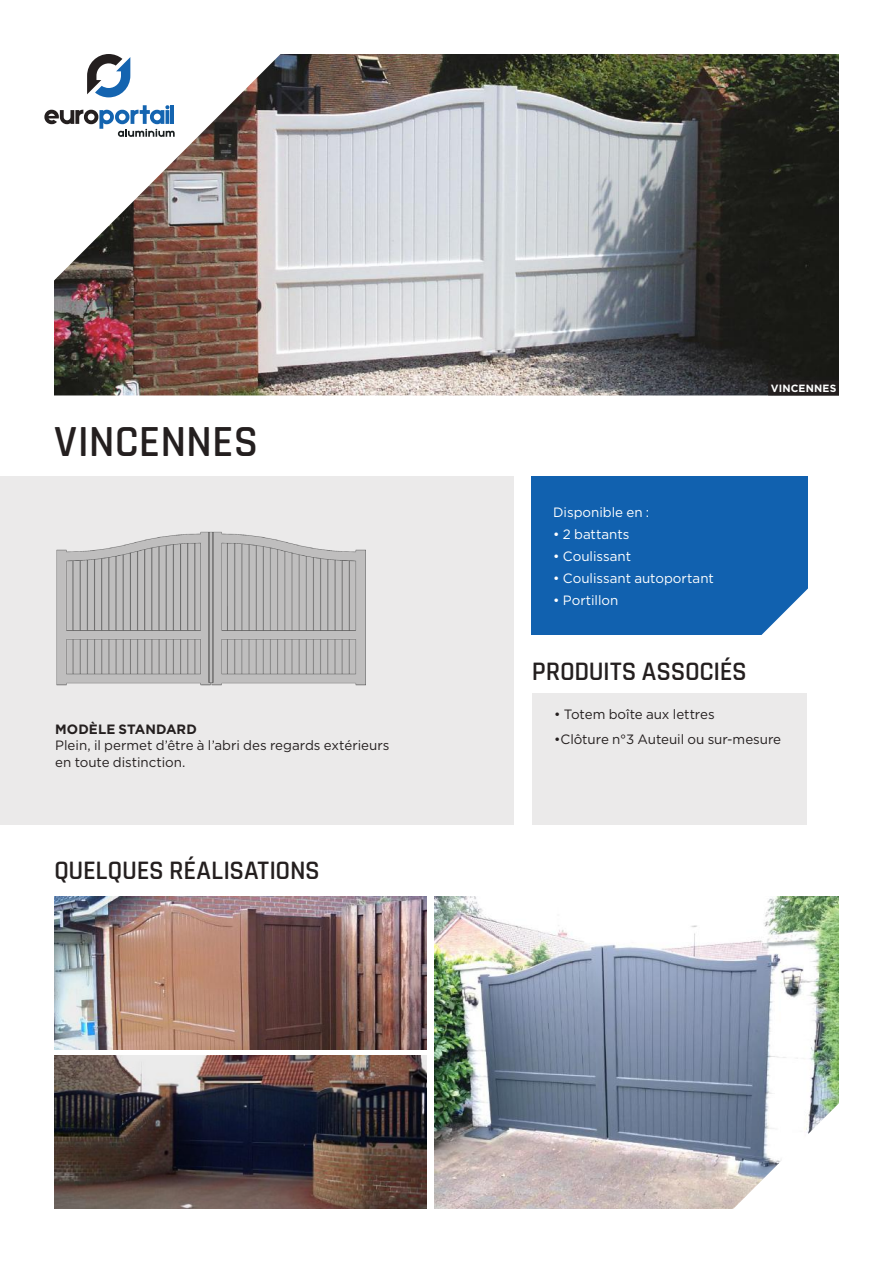
<style>
.page{position:relative;width:893px;height:1263px;background:#fff}
.page>*{position:absolute;margin:0;border:0;box-sizing:border-box;transform-origin:0 0}
.t1{font:600 45px "Rajdhani";color:#241f1f}
.t2{font:600 27px "Rajdhani";letter-spacing:-.01em;color:#241f1f}
.t3{font:13.5px/16.2px "Gotham HTF";letter-spacing:-.005em;color:#241f1f}
.t4{font:13.5px "Gotham HTF";color:#fff}
.t5{font:700 13.5px "Gotham HTF";letter-spacing:.005em;color:#241f1f}
.t6{font:700 10.5px "Gotham HTF";letter-spacing:.02em;color:#fff}
</style>
<div class="page">
<img style="left:435px;top:896px;width:404px;height:313px">
<img style="left:54px;top:54px;width:785px;height:341px">
<div style="left:0;top:476px;width:513px;height:349px;background:#ebeaea"></div>
<img style="left:54px;top:1056px;width:372px;height:153px">
<img style="left:54px;top:896px;width:372px;height:153px">
<div style="left:768px;top:380px;width:71px;height:15px;background:#241f1f"></div>
<svg style="left:87px;top:54px;width:43px;height:43px"></svg>
<svg style="left:44px;top:105px;width:131px;height:32px"></svg>
<svg style="left:714px;top:1071px;width:125px;height:138px"></svg>
<img style="left:56px;top:531px;width:310px;height:155px">
<div style="left:531px;top:476px;width:277px;height:159px;background:#1161af"></div>
<svg style="left:761px;top:588px;width:47px;height:47px"></svg>
<div style="left:532px;top:693px;width:275px;height:132px;background:#ebeaea"></div>
<h1 class="t1" style="left:54px;top:414px;width:206px">VINCENNES</h1>
<p class="t5" style="left:55px;top:721px;width:143px">MODÈLE STANDARD</p>
<p class="t3" style="left:55px;top:737px;width:336px">Plein, il permet d’être à l’abri des regards extérieurs en toute distinction.</p>
<h2 class="t2" style="left:54px;top:854px;width:267px">QUELQUES RÉALISATIONS</h2>
<p class="t6" style="left:771px;top:383px;width:67px">VINCENNES</p>
<p class="t4" style="left:553px;top:505px;width:98px">Disponible en :</p>
<p class="t4" style="left:553px;top:527px;width:78px">• 2 battants</p>
<p class="t4" style="left:553px;top:549px;width:79px">• Coulissant</p>
<p class="t4" style="left:553px;top:571px;width:162px">• Coulissant autoportant</p>
<p class="t4" style="left:553px;top:593px;width:67px">• Portillon</p>
<h2 class="t2" style="left:532px;top:655px;width:217px">PRODUITS ASSOCIÉS</h2>
<p class="t3" style="left:554px;top:706px;width:162px">• Totem boîte aux lettres</p>
<p class="t3" style="left:554px;top:731px;width:229px">•Clôture n°3 Auteuil ou sur-mesure</p>
</div>
